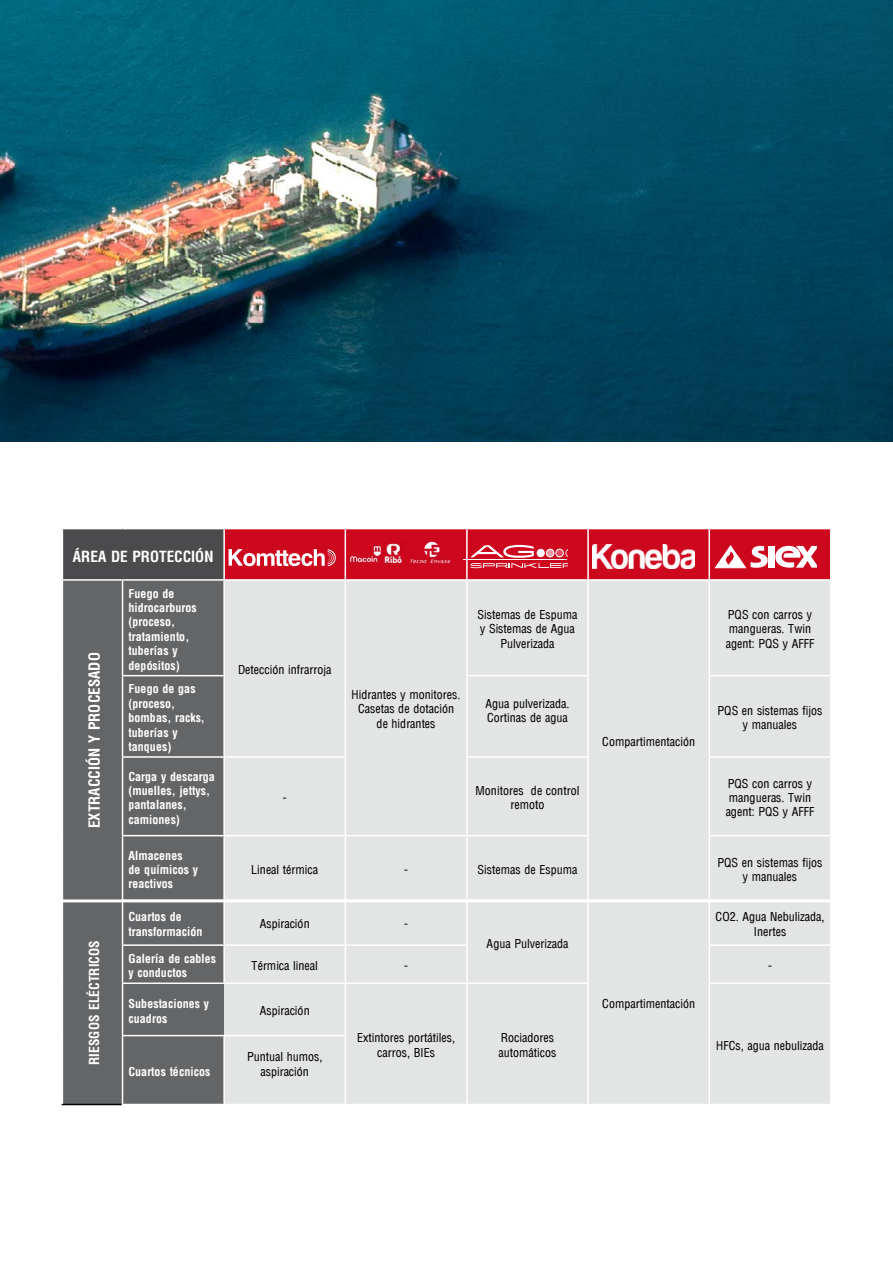
<style>
.page{position:relative;width:893px;height:1263px;background:#fff}
.page>*{position:absolute;margin:0;border:0;box-sizing:border-box;transform-origin:0 0}
.t1{font:700 condensed 15px "Arena";color:#fff}
.t2{font:700 condensed 13.5px "Arena";color:#fff}
.t3{font:12px/14.4px "Arena Condensed";color:#000;text-align:center}
.t4{font:700 condensed 12px/14.4px "Arena";color:#fff}
</style>
<div class="page">
<img style="left:0;top:0;width:893px;height:441px">
<div style="left:62px;top:529px;width:162px;height:51px;background:#4b4b4d"></div>
<div style="left:63px;top:581px;width:161px;height:523px;background:#646567"></div>
<div style="left:224px;top:581px;width:606px;height:523px;background:#e3e4e4"></div>
<hr style="left:62px;top:1104px;width:60px;height:1px;background:#000">
<hr style="left:62px;top:529px;width:1px;height:50px;background:#fff">
<hr style="left:223px;top:529px;width:2px;height:50px;background:#fff">
<hr style="left:123px;top:579px;width:101px;height:2px;background:#fff">
<hr style="left:122px;top:675px;width:103px;height:1px;background:#fff">
<hr style="left:122px;top:756px;width:102px;height:2px;background:#fff">
<hr style="left:122px;top:835px;width:102px;height:1px;background:#fff">
<hr style="left:122px;top:944px;width:102px;height:2px;background:#fff">
<hr style="left:122px;top:982px;width:102px;height:2px;background:#fff">
<hr style="left:466px;top:581px;width:2px;height:94px;background:#fff">
<hr style="left:466px;top:675px;width:123px;height:1px;background:#fff">
<hr style="left:466px;top:676px;width:2px;height:80px;background:#fff">
<hr style="left:466px;top:756px;width:123px;height:2px;background:#fff">
<hr style="left:466px;top:758px;width:2px;height:77px;background:#fff">
<hr style="left:467px;top:835px;width:122px;height:1px;background:#fff">
<hr style="left:466px;top:836px;width:2px;height:64px;background:#fff">
<hr style="left:466px;top:901px;width:2px;height:43px;background:#fff">
<hr style="left:466px;top:946px;width:2px;height:36px;background:#fff">
<hr style="left:467px;top:982px;width:122px;height:2px;background:#fff">
<hr style="left:587px;top:581px;width:2px;height:94px;background:#fff">
<hr style="left:587px;top:676px;width:2px;height:80px;background:#fff">
<hr style="left:587px;top:758px;width:2px;height:77px;background:#fff">
<hr style="left:587px;top:836px;width:2px;height:64px;background:#fff">
<hr style="left:587px;top:901px;width:2px;height:44px;background:#fff">
<hr style="left:587px;top:945px;width:2px;height:37px;background:#fff">
<hr style="left:587px;top:984px;width:2px;height:51px;background:#fff">
<hr style="left:587px;top:1035px;width:2px;height:69px;background:#fff">
<hr style="left:708px;top:581px;width:2px;height:94px;background:#fff">
<hr style="left:708px;top:675px;width:123px;height:1px;background:#fff">
<hr style="left:708px;top:676px;width:2px;height:80px;background:#fff">
<hr style="left:708px;top:756px;width:123px;height:2px;background:#fff">
<hr style="left:708px;top:758px;width:2px;height:77px;background:#fff">
<hr style="left:708px;top:836px;width:2px;height:64px;background:#fff">
<hr style="left:708px;top:901px;width:2px;height:43px;background:#fff">
<hr style="left:708px;top:946px;width:2px;height:36px;background:#fff">
<hr style="left:708px;top:835px;width:123px;height:1px;background:#fff">
<hr style="left:708px;top:944px;width:123px;height:2px;background:#fff">
<hr style="left:708px;top:982px;width:123px;height:2px;background:#fff">
<hr style="left:708px;top:984px;width:2px;height:51px;background:#fff">
<hr style="left:708px;top:1035px;width:2px;height:69px;background:#fff">
<hr style="left:345px;top:835px;width:122px;height:1px;background:#fff">
<hr style="left:345px;top:944px;width:123px;height:2px;background:#fff">
<hr style="left:345px;top:982px;width:122px;height:2px;background:#fff">
<hr style="left:345px;top:984px;width:1px;height:51px;background:#fff">
<hr style="left:466px;top:984px;width:2px;height:51px;background:#fff">
<hr style="left:466px;top:1035px;width:2px;height:69px;background:#fff">
<hr style="left:223px;top:581px;width:2px;height:94px;background:#fff">
<hr style="left:345px;top:581px;width:1px;height:95px;background:#fff">
<hr style="left:345px;top:676px;width:1px;height:80px;background:#fff">
<hr style="left:223px;top:676px;width:2px;height:80px;background:#fff">
<hr style="left:224px;top:756px;width:122px;height:2px;background:#fff">
<hr style="left:223px;top:758px;width:2px;height:77px;background:#fff">
<hr style="left:345px;top:758px;width:1px;height:77px;background:#fff">
<hr style="left:224px;top:835px;width:121px;height:1px;background:#fff">
<hr style="left:223px;top:836px;width:2px;height:64px;background:#fff">
<hr style="left:345px;top:836px;width:1px;height:64px;background:#fff">
<hr style="left:223px;top:901px;width:2px;height:43px;background:#fff">
<hr style="left:345px;top:901px;width:1px;height:43px;background:#fff">
<hr style="left:224px;top:944px;width:121px;height:2px;background:#fff">
<hr style="left:223px;top:946px;width:2px;height:36px;background:#fff">
<hr style="left:345px;top:946px;width:1px;height:36px;background:#fff">
<hr style="left:224px;top:982px;width:121px;height:2px;background:#fff">
<hr style="left:224px;top:1035px;width:122px;height:1px;background:#fff">
<hr style="left:345px;top:1036px;width:1px;height:68px;background:#fff">
<hr style="left:122px;top:1035px;width:102px;height:1px;background:#fff">
<hr style="left:223px;top:1036px;width:2px;height:68px;background:#fff">
<hr style="left:62px;top:579px;width:61px;height:2px;background:#fff">
<hr style="left:122px;top:581px;width:1px;height:94px;background:#fff">
<hr style="left:122px;top:676px;width:1px;height:80px;background:#fff">
<hr style="left:122px;top:758px;width:1px;height:77px;background:#fff">
<hr style="left:122px;top:836px;width:1px;height:64px;background:#fff">
<hr style="left:122px;top:901px;width:1px;height:43px;background:#fff">
<hr style="left:122px;top:946px;width:1px;height:36px;background:#fff">
<hr style="left:122px;top:984px;width:1px;height:51px;background:#fff">
<hr style="left:122px;top:1036px;width:1px;height:68px;background:#fff">
<hr style="left:62px;top:899px;width:769px;height:3px;background:#fff">
<svg style="left:224px;top:529px;width:607px;height:51px;background:#d53245"></svg>
<hr style="left:464px;top:559px;width:103px;height:1px;background:#fff">
<p class="t1" style="left:73px;top:547px;width:142px">ÁREA DE PROTECCIÓN</p>
<p class="t1" style="left:85px;top:828px;width:175px;rotate:-90deg">Extracción y procesado</p>
<p class="t4" style="left:129px;top:586px;width:70px">Fuego de hidrocarburos (proceso, tratamiento, tuberías y depósitos)</p>
<p class="t4" style="left:129px;top:682px;width:78px">Fuego de gas (proceso, bombas, racks, tuberías y tanques)</p>
<p class="t4" style="left:129px;top:769px;width:88px">Carga y descarga (muelles, jettys, pantalanes, camiones)</p>
<p class="t4" style="left:128px;top:848px;width:71px">Almacenes<br>de químicos y reactivos</p>
<p class="t3" style="left:238px;top:663px;width:95px">Detección infrarroja</p>
<p class="t3" style="left:283px;top:790px;width:5px">-</p>
<p class="t3" style="left:352px;top:688px;width:110px">Hidrantes y monitores.<br>Casetas de dotación de hidrantes</p>
<p class="t3" style="left:477px;top:608px;width:101px">Sistemas de Espuma y Sistemas de Agua<br>Pulverizada</p>
<p class="t3" style="left:726px;top:608px;width:90px;text-align:left">PQS con carros y mangueras. Twin agent: PQS y AFFF</p>
<p class="t3" style="left:485px;top:696px;width:86px;text-align:left">Agua pulverizada.<br>Cortinas de agua</p>
<p class="t3" style="left:718px;top:703px;width:106px">PQS en sistemas fijos y manuales</p>
<p class="t3" style="left:602px;top:734px;width:94px">Compartimentación</p>
<p class="t3" style="left:476px;top:783px;width:105px">Monitores de control remoto</p>
<p class="t3" style="left:726px;top:776px;width:90px;text-align:left">PQS con carros y mangueras. Twin agent: PQS y AFFF</p>
<p class="t3" style="left:251px;top:862px;width:68px">Lineal térmica</p>
<p class="t3" style="left:404px;top:862px;width:5px">-</p>
<p class="t3" style="left:477px;top:862px;width:101px">Sistemas de Espuma</p>
<p class="t3" style="left:718px;top:855px;width:106px">PQS en sistemas fijos y manuales</p>
<p class="t2" style="left:86px;top:1065px;width:126px;rotate:-90deg">Riesgos eléctricos</p>
<p class="t4" style="left:129px;top:910px;width:75px">Cuartos de transformación</p>
<p class="t3" style="left:260px;top:917px;width:52px">Aspiración</p>
<p class="t3" style="left:404px;top:917px;width:5px">-</p>
<p class="t3" style="left:487px;top:936px;width:83px">Agua Pulverizada</p>
<p class="t3" style="left:716px;top:910px;width:110px">CO2. Agua Nebulizada,<br>Inertes</p>
<p class="t4" style="left:129px;top:951px;width:89px">Galería de cables y conductos</p>
<p class="t3" style="left:252px;top:958px;width:68px">Térmica lineal</p>
<p class="t3" style="left:404px;top:958px;width:5px">-</p>
<p class="t3" style="left:768px;top:958px;width:5px">-</p>
<p class="t4" style="left:129px;top:996px;width:82px">Subestaciones y cuadros</p>
<p class="t3" style="left:260px;top:1004px;width:52px">Aspiración</p>
<p class="t3" style="left:357px;top:1031px;width:99px">Extintores portátiles, carros, BIEs</p>
<p class="t3" style="left:498px;top:1031px;width:59px;text-align:left">Rociadores automáticos</p>
<p class="t3" style="left:716px;top:1038px;width:109px">HFCs, agua nebulizada</p>
<p class="t4" style="left:129px;top:1064px;width:83px">Cuartos técnicos</p>
<p class="t3" style="left:602px;top:997px;width:94px">Compartimentación</p>
<p class="t3" style="left:247px;top:1050px;width:77px">Puntual humos, aspiración</p>
</div>
